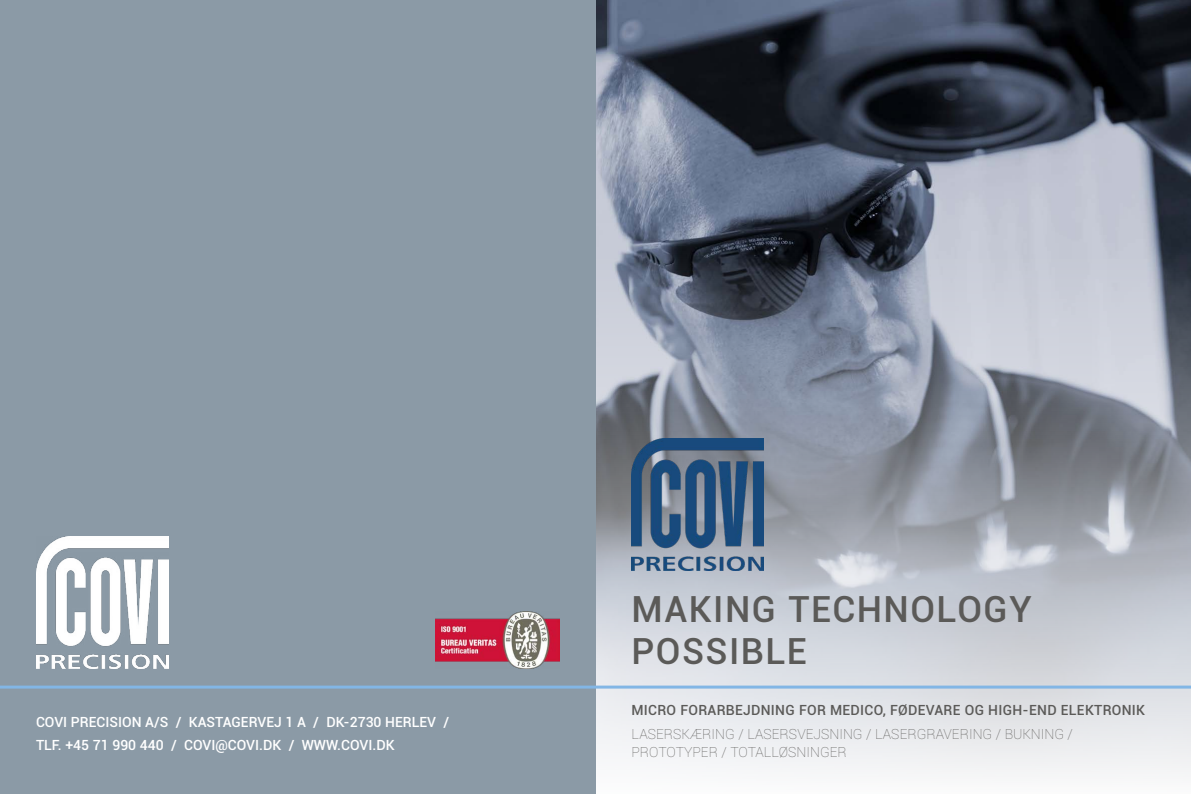
<style>
.page{position:relative;width:1191px;height:794px;background:#fff}
.page>*{position:absolute;margin:0;border:0;box-sizing:border-box;transform-origin:0 0}
.t1{font:500 36px/42px "Roboto";letter-spacing:.04em;color:#5b5a58}
.t2{font:500 14px/23px "Roboto";color:#fff}
.t3{font:100 14px/18px "Roboto";color:#5b5a58}
.t4{font:500 14px "Roboto";letter-spacing:.02em;color:#5b5a58}
</style>
<div class="page">
<img style="left:595px;top:0;width:596px;height:252px">
<svg style="left:595px;top:252px;width:596px;height:542px;background:#b2b7c0"></svg>
<div style="left:0;top:0;width:595px;height:794px;background:#8b9aa6"></div>
<hr style="left:0;top:685px;width:1191px;height:3px;background:#82b6e5">
<img style="left:631px;top:438px;width:132px;height:133px">
<img style="left:436px;top:611px;width:123px;height:57px">
<img style="left:36px;top:536px;width:132px;height:132px">
<p class="t2" style="left:36px;top:709px;width:415px">COVI PRECISION A/S / KASTAGERVEJ 1 A / DK-2730 HERLEV /<br>TLF. +45 71 990 440 / COVI@COVI.DK / WWW.COVI.DK</p>
<h1 class="t1" style="left:631px;top:587px;width:402px">MAKING TECHNOLOGY<br>POSSIBLE</h1>
<p class="t4" style="left:631px;top:700px;width:515px">MICRO FORARBEJDNING FOR MEDICO, FØDEVARE OG HIGH-END ELEKTRONIK</p>
<p class="t3" style="left:631px;top:724px;width:443px">LASERSKÆRING / LASERSVEJSNING / LASERGRAVERING / BUKNING /<br>PROTOTYPER / TOTALLØSNINGER</p>
</div>
